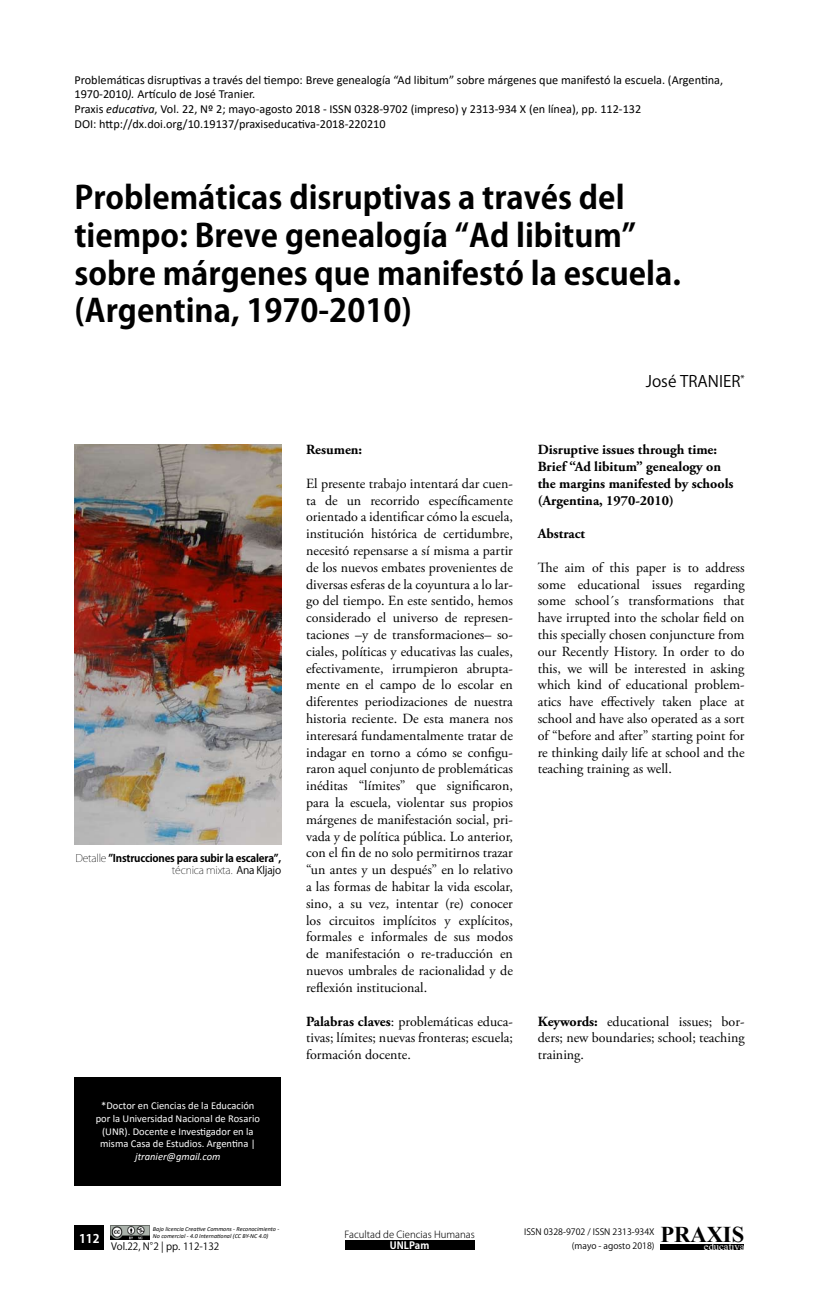
<style>
.page{position:relative;width:829px;height:1290px;background:#fff}
.page>*{position:absolute;margin:0;border:0;box-sizing:border-box;transform-origin:0 0}
.t1{font:700 31.5px/37.8px "Koz Go Std";color:#000}
.t2{font:700 22.57px "Times New Roman";color:#000}
.t3{font:15.75px "Koz Go Std";color:#000}
.t4{font:14px/16.8px "Adobe Garamond Pro";color:#000;text-align:justify}
.t5{font:700 14px/16.8px "Adobe Garamond Pro";color:#000}
.t6{font:12.25px/14.7px "Calibri";color:#000}
.t7{font:700 11.9px "Koz Go Std";color:#fff}
.t8{font:10.67px "Times New Roman";color:#fff}
.t9{font:10.5px/12.6px "Calibri";color:#fff;text-align:center}
.t10{font:700 10.5px/12.6px "Koz Go Std";letter-spacing:-.02em;color:#000;text-align:right}
.t11{font:italic 10.5px "Calibri";color:#fff}
.t12{font:9.97px "Koz Go Pro";color:#000}
.t13{font:700 9.97px "Koz Go Pro";color:#fff}
.t14{font:300 9.62px "Koz Go Pro";color:#000}
.t15{font:8.75px/14px "Koz Go Pro";color:#000;text-align:right}
.t16{font:italic 6.12px/7px "Calibri";color:#000}
.s1{font-style:italic}
.s2{font-weight:200}
.s3{font-weight:400}
.s4{font-weight:700}
</style>
<div class="page">
<div style="left:660px;top:1244px;width:84px;height:6px;background:#000"></div>
<div style="left:345px;top:1240px;width:129px;height:10px;background:#000"></div>
<div style="left:74px;top:1225px;width:30px;height:25px;background:#000"></div>
<img style="left:110px;top:1225px;width:40px;height:14px">
<div style="left:74px;top:1077px;width:207px;height:109px;background:#000"></div>
<img style="left:74px;top:444px;width:207px;height:400px">
<p class="t6" style="left:74px;top:72px;width:650px">Problemáticas disruptivas a través del tiempo: Breve genealogía “Ad libitum” sobre márgenes que manifestó la escuela. (Argentina, 1970-2010<span class="s1">).</span> Artículo de José Tranier.<br>Praxis <span class="s1">educativa</span>, Vol. 22, Nº 2; mayo-agosto 2018 - ISSN 0328-9702 (impreso) y 2313-934 X (en línea), pp. 112-132<br>DOI: http://dx.doi.org/10.19137/praxiseducativa-2018-220210</p>
<h1 class="t1" style="left:74px;top:180px;width:608px">Problemáticas disruptivas a través del tiempo: Breve genealogía “Ad libitum” sobre márgenes que manifestó la escuela. (Argentina, 1970-2010)</h1>
<p class="t10" style="left:75px;top:852px;width:207px"><span class="s2">Detalle</span> ”Instrucciones para subir la escalera”, <span class="s2">técnica mixta.</span> <span class="s3">Ana Kljajo</span></p>
<p class="t9" style="left:96px;top:1099px;width:166px">*Doctor en Ciencias de la Educación por la Universidad Nacional de Rosario (UNR). Docente e Investigador en la misma Casa de Estudios. Argentina |</p>
<p class="t11" style="left:135px;top:1149px;width:87px">jtranier@gmail.com</p>
<p class="t5" style="left:306px;top:442px;width:58px">Resumen:</p>
<p class="t4" style="left:306px;top:475px;width:208px">El presente trabajo intentará dar cuen&shy;ta de un recorrido específicamente orientado a identificar cómo la escuela, institución histórica de certidumbre, necesitó repensarse a sí misma a partir de los nuevos embates provenientes de diversas esferas de la coyuntura a lo lar&shy;go del tiempo. En este sentido, hemos considerado el universo de represen&shy;taciones –y de transformaciones– so&shy;ciales, políticas y educativas las cuales, efectivamente, irrumpieron abrupta&shy;mente en el campo de lo escolar en diferentes periodizaciones de nuestra historia reciente. De esta manera nos interesará fundamentalmente tratar de indagar en torno a cómo se configu&shy;raron aquel conjunto de problemáticas inéditas “límites” que significaron, para la escuela, violentar sus propios márgenes de manifestación social, pri&shy;vada y de política pública. Lo anterior, con el fin de no solo permitirnos trazar “un antes y un después” en lo relativo a las formas de habitar la vida escolar, sino, a su vez, intentar (re) conocer los circuitos implícitos y explícitos, formales e informales de sus modos de manifestación o re-traducción en nuevos umbrales de racionalidad y de reflexión institucional.</p>
<p class="t4" style="left:306px;top:1013px;width:208px"><span class="s4">Palabras claves</span>: problemáticas educa&shy;tivas; límites; nuevas fronteras; escuela; formación docente.</p>
<p class="t3" style="left:645px;top:372px;width:53px">José Tran</p>
<p class="t3" style="left:719px;top:372px;width:27px">ier<sup>*</sup></p>
<p class="t5" style="left:537px;top:442px;width:197px">Disruptive issues through time:<br>Brief “Ad libitum” genealogy on the margins manifested by schools (Argentina, 1970-2010)</p>
<p class="t5" style="left:537px;top:526px;width:49px">Abstract</p>
<p class="t4" style="left:537px;top:559px;width:208px">The aim of this paper is to address some educational issues regarding some school´s transformations that have irrupted into the scholar field on this specially chosen conjuncture from our Recently History. In order to do this, we will be interested in asking which kind of educational problem&shy;atics have effectively taken place at school and have also operated as a sort of “before and after” starting point for re thinking daily life at school and the teaching training as well.</p>
<p class="t4" style="left:537px;top:1013px;width:208px"><span class="s4">Keywords:</span> educational issues; bor&shy;ders; new boundaries; school; teaching training.</p>
<h2 class="t2" style="left:660px;top:1218px;width:85px">PRAXIS</h2>
<p class="t16" style="left:153px;top:1225px;width:128px">Bajo licencia Creative Commons - Reconocimiento -<br>No comercial - 4.0 International (CC BY-NC 4.0)</p>
<p class="t12" style="left:111px;top:1240px;width:110px">Vol.22, N°2 | pp. 112-132</p>
<p class="t7" style="left:79px;top:1230px;width:22px">112</p>
<p class="t15" style="left:524px;top:1225px;width:132px">ISSN 0328-9702 / ISSN 2313-934X (mayo - agosto 2018)</p>
<p class="t14" style="left:344px;top:1228px;width:132px">Facultad de Ciencias Humanas</p>
<p class="t13" style="left:390px;top:1239px;width:41px">UNLPam</p>
<p class="t8" style="left:703px;top:1239px;width:42px">educativa</p>
</div>
